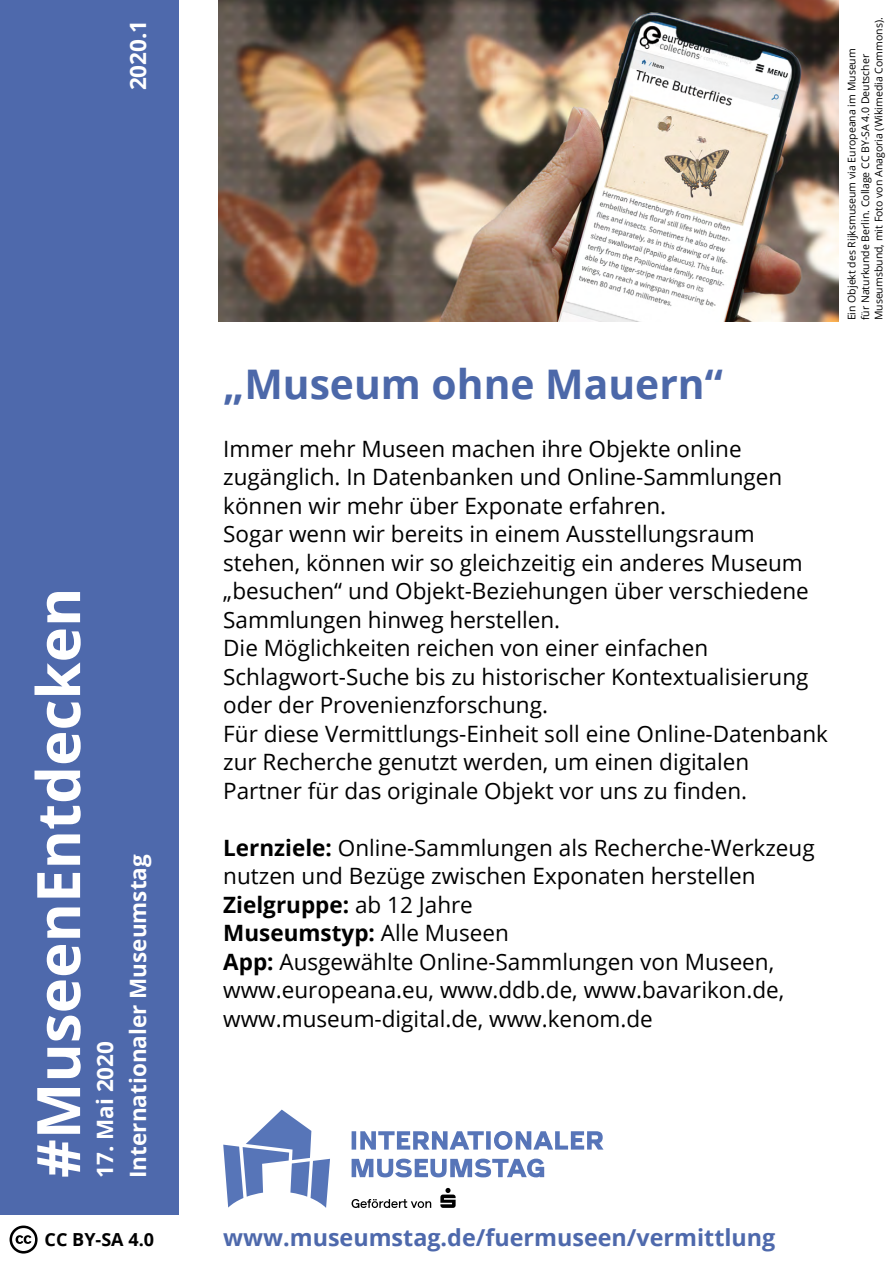
<style>
.page{position:relative;width:893px;height:1263px;background:#fff}
.page>*{position:absolute;margin:0;border:0;box-sizing:border-box;transform-origin:0 0}
.t1{font:700 60px "Open Sans";color:#fff}
.t2{font:700 40.8px "Open Sans";color:#4c68a9}
.t3{font:700 23.25px "Open Sans";color:#4e69ac}
.t4{font:22.5px/28.5px "Open Sans";color:#000}
.t5{font:700 22.5px/33px "Open Sans";color:#fff}
.t6{font:700 18px "Open Sans";color:#000}
.t7{font:10.5px/13.5px "Open Sans";color:#000}
.s1{font-weight:700}
</style>
<div class="page">
<div style="left:0;top:0;width:179px;height:1214px;background:#4e69ac"></div>
<img style="left:218px;top:0;width:621px;height:322px">
<svg style="left:440px;top:1188px;width:16px;height:20px"></svg>
<svg style="left:352px;top:1199px;width:79px;height:9px"></svg>
<hr style="left:352px;top:1131px;width:4px;height:18px;background:#5775b8">
<svg style="left:360px;top:1131px;width:124px;height:18px"></svg>
<div style="left:486px;top:1131px;width:5px;height:18px;background:#5775b8"></div>
<svg style="left:494px;top:1131px;width:109px;height:19px"></svg>
<svg style="left:352px;top:1158px;width:192px;height:19px"></svg>
<svg style="left:223px;top:1109px;width:107px;height:99px"></svg>
<svg style="left:10px;top:1225px;width:28px;height:28px"></svg>
<p class="t5" style="left:121px;top:90px;width:72px;rotate:-90deg">2020.1</p>
<h1 class="t1" style="left:16px;top:1178px;width:592px;rotate:-90deg">#MuseenEntdecken</h1>
<p class="t5" style="left:88px;top:1178px;width:325px;rotate:-90deg">17. Mai 2020<br>Internationaler Museumstag</p>
<p class="t6" style="left:45px;top:1227px;width:111px">CC BY-SA 4.0</p>
<h2 class="t2" style="left:223px;top:355px;width:501px">„Museum ohne Mauern“</h2>
<p class="t4" style="left:223px;top:434px;width:606px">Immer mehr Museen machen ihre Objekte online zugänglich. In Datenbanken und Online-Sammlungen können wir mehr über Exponate erfahren.<br>Sogar wenn wir bereits in einem Ausstellungsraum stehen, können wir so gleichzeitig ein anderes Museum „besuchen“ und Objekt-Beziehungen über verschiedene Sammlungen hinweg herstellen.<br>Die Möglichkeiten reichen von einer einfachen Schlagwort-Suche bis zu historischer Kontextualisierung oder der Provenienzforschung.<br>Für diese Vermittlungs-Einheit soll eine Online-Datenbank zur Recherche genutzt werden, um einen digitalen -Partner für das originale Objekt vor uns zu finden.</p>
<p class="t4" style="left:223px;top:833px;width:593px"><span class="s1">Lernziele:</span> Online-Sammlungen als Recherche-Werkzeug nutzen und Bezüge zwischen Exponaten herstellen <span class="s1">Zielgruppe:</span> ab 12 Jahre<br><span class="s1">Museumstyp:</span> Alle Museen<br><span class="s1">App:</span> Ausgewählte Online-Sammlungen von Museen, www.europeana.eu, www.ddb.de, www.bavarikon.de, www.museum-digital.de, www.kenom.de</p>
<p class="t7" style="left:845px;top:320px;width:304px;rotate:-90deg">Ein Objekt des Rijksmuseum via Europeana im Museum<br>für Naturkunde Berlin. Collage CC BY-SA 4.0 Deutscher<br>Museumsbund, mit Foto von Anagoria (Wikimedia Commons).</p>
<p class="t3" style="left:223px;top:1221px;width:554px">www.museumstag.de/fuermuseen/vermittlung</p>
</div>
